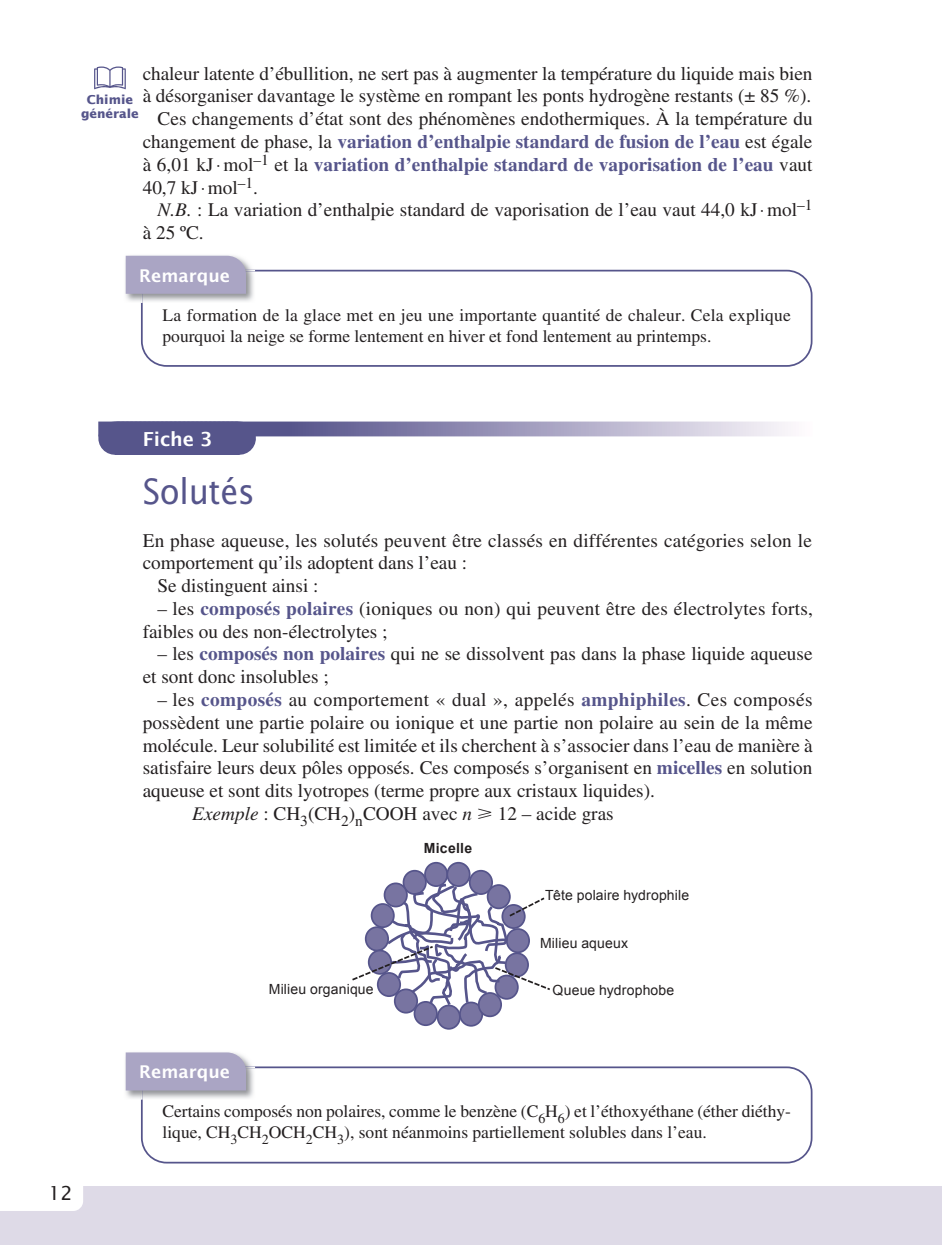
<style>
.page{position:relative;width:942px;height:1245px;background:#fff}
.page>*{position:absolute;margin:0;border:0;box-sizing:border-box;transform-origin:0 0}
.t1{font:35px "Lucida Sans Std";letter-spacing:-.01em;color:#56558b;scale:.93 1}
.t2{font:19.25px/22.8px "Times LT Std";color:#231f20}
.t3{font:700 19.25px "Times LT Std";letter-spacing:.005em;color:#56558b}
.t4{font:19.25px "Times LT Std";letter-spacing:.02em;color:#231f20}
.t5{font:600 19.25px "Lucida Sans";color:#fff}
.t6{font:19.25px "Lucida Sans Std";color:#231f20}
.t7{font:17.5px/21px "Times LT Std";color:#231f20}
.t8{font:600 17.5px "Lucida Sans";color:#fff}
.t9{font:14px "Arial";letter-spacing:.01em;color:#231f20}
.t10{font:700 14px "Arial";letter-spacing:.015em;color:#231f20}
.t11{font:700 12.25px/14px "Lucida Sans Std";color:#56558b;text-align:center}
.s1{font-weight:400;color:#231f20}
.s2{color:#231f20}
.s3{font-style:italic}
.s4{font-weight:700;color:#56558b}
.s5{font-family:"Mathematical Pi 1"}
</style>
<div class="page">
<div style="left:0;top:1185px;width:941px;height:59px;background:#dedae7"></div>
<div style="left:0;top:1185px;width:83px;height:25px;background:#fff"></div>
<hr style="left:941px;top:1185px;width:1px;height:59px;background:#dedae7">
<svg style="left:98px;top:421px;width:690px;height:15px;background:#a09cbd"></svg>
<div style="left:115px;top:421px;width:126px;height:34px;background:#56558b"></div>
<svg style="left:141px;top:270px;width:671px;height:97px"></svg>
<img style="left:125px;top:255px;width:130px;height:48px">
<img style="left:141px;top:270px;width:114px;height:33px">
<div style="left:126px;top:256px;width:120px;height:38px;background:#aaa5c4"></div>
<div style="left:425px;top:862px;width:22px;height:23px;background:#7874a1;border-radius:50%"></div>
<div style="left:424px;top:861px;width:24px;height:25px;border:2px solid #56558b;border-radius:50%"></div>
<div style="left:403px;top:870px;width:23px;height:23px;background:#7874a1;border-radius:50%"></div>
<div style="left:403px;top:869px;width:24px;height:25px;border:2px solid #56558b;border-radius:50%"></div>
<div style="left:395px;top:989px;width:22px;height:23px;background:#7874a1;border-radius:50%"></div>
<div style="left:394px;top:988px;width:24px;height:25px;border:2px solid #56558b;border-radius:50%"></div>
<div style="left:414px;top:1001px;width:23px;height:24px;background:#7874a1;border-radius:50%"></div>
<div style="left:414px;top:1000px;width:24px;height:25px;border:2px solid #56558b;border-radius:50%"></div>
<div style="left:447px;top:862px;width:23px;height:23px;background:#7874a1;border-radius:50%"></div>
<div style="left:446px;top:861px;width:24px;height:25px;border:2px solid #56558b;border-radius:50%"></div>
<div style="left:470px;top:870px;width:22px;height:23px;background:#7874a1;border-radius:50%"></div>
<div style="left:469px;top:869px;width:24px;height:25px;border:2px solid #56558b;border-radius:50%"></div>
<div style="left:438px;top:1005px;width:22px;height:23px;background:#7874a1;border-radius:50%"></div>
<div style="left:437px;top:1004px;width:24px;height:25px;border:2px solid #56558b;border-radius:50%"></div>
<div style="left:460px;top:1002px;width:22px;height:23px;background:#7874a1;border-radius:50%"></div>
<div style="left:459px;top:1001px;width:24px;height:25px;border:2px solid #56558b;border-radius:50%"></div>
<div style="left:479px;top:992px;width:22px;height:24px;background:#7874a1;border-radius:50%"></div>
<div style="left:478px;top:991px;width:24px;height:26px;border:2px solid #56558b;border-radius:50%"></div>
<svg style="left:352px;top:881px;width:198px;height:126px"></svg>
<svg style="left:141px;top:1066px;width:671px;height:97px"></svg>
<img style="left:125px;top:1052px;width:126px;height:47px">
<img style="left:141px;top:1066px;width:114px;height:33px">
<div style="left:126px;top:1052px;width:120px;height:38px;background:#aaa5c4"></div>
<svg style="left:94px;top:66px;width:32px;height:23px"></svg>
<p class="t2" style="left:143px;top:62px;width:671px">chaleur latente d’ébullition, ne sert pas à augmenter la température du liquide mais bien</p>
<p class="t2" style="left:143px;top:84px;width:670px">à désorganiser davantage le système en rompant les ponts hydrogène restants (± 85 %).</p>
<p class="t2" style="left:158px;top:107px;width:657px">Ces changements d’état sont des phénomènes endothermiques. À la température du</p>
<p class="t3" style="left:143px;top:130px;width:671px"><span class="s1">changement de phase, la</span> variation d’enthalpie standard de fusion de l’eau <span class="s1">est égale</span></p>
<p class="t3" style="left:143px;top:153px;width:671px"><span class="s1">à 6,01 kJ</span> <span class="s2">⋅</span> <span class="s1">mol</span><sup>–1</sup> <span class="s1">et la</span> variation d’enthalpie standard de vaporisation de l’eau <span class="s1">vaut</span></p>
<p class="t2" style="left:143px;top:175px;width:117px">40,7 kJ ⋅ mol<sup>–1</sup>.</p>
<p class="t2" style="left:158px;top:198px;width:656px"><span class="s3">N.B.</span> : La variation d’enthalpie standard de vaporisation de l’eau vaut 44,0 kJ ⋅ mol<sup>–1</sup></p>
<p class="t2" style="left:143px;top:221px;width:63px">à 25 ºC.</p>
<p class="t11" style="left:81px;top:93px;width:59px">Chimie générale</p>
<p class="t8" style="left:139px;top:265px;width:92px">Remarque</p>
<p class="t7" style="left:163px;top:304px;width:630px">La formation de la glace met en jeu une importante quantité de chaleur. Cela explique pourquoi la neige se forme lentement en hiver et fond lentement au printemps.</p>
<p class="t6" style="left:48px;top:1181px;width:26px">12</p>
<p class="t5" style="left:143px;top:427px;width:71px">Fiche 3</p>
<h1 class="t1" style="left:143px;top:471px;width:122px">Solutés</h1>
<p class="t2" style="left:143px;top:528px;width:671px">En phase aqueuse, les solutés peuvent être classés en différentes catégories selon le</p>
<p class="t2" style="left:143px;top:551px;width:326px">comportement qu’ils adoptent dans l’eau :</p>
<p class="t2" style="left:158px;top:574px;width:162px">Se distinguent ainsi :</p>
<p class="t2" style="left:143px;top:597px;width:672px;text-indent:15px">– les <span class="s4">composés polaires</span> (ioniques ou non) qui peuvent être des électrolytes forts, faibles ou des non-électrolytes ;</p>
<p class="t2" style="left:143px;top:642px;width:671px;text-indent:15px">– les <span class="s4">composés non polaires</span> qui ne se dissolvent pas dans la phase liquide aqueuse et sont donc insolubles ;</p>
<p class="t4" style="left:158px;top:688px;width:656px">– les <span class="s4">composés</span> au comportement « dual », appelés <span class="s4">amphiphiles</span>. Ces composés</p>
<p class="t2" style="left:143px;top:710px;width:671px">possèdent une partie polaire ou ionique et une partie non polaire au sein de la même</p>
<p class="t2" style="left:143px;top:733px;width:671px">molécule. Leur solubilité est limitée et ils cherchent à s’associer dans l’eau de manière à</p>
<p class="t2" style="left:143px;top:756px;width:671px">satisfaire leurs deux pôles opposés. Ces composés s’organisent en <span class="s4">micelles</span> en solution</p>
<p class="t2" style="left:143px;top:779px;width:514px">aqueuse et sont dits lyotropes (terme propre aux cristaux liquides).</p>
<p class="t2" style="left:192px;top:801px;width:423px"><span class="s3">Exemple</span> : CH<sub>3</sub>(CH<sub>2</sub>)<sub>n</sub>COOH avec <span class="s3">n</span> <span class="s5">&gt;</span> 12 – acide gras</p>
<p class="t10" style="left:424px;top:839px;width:50px">Micelle</p>
<p class="t8" style="left:139px;top:1061px;width:92px">Remarque</p>
<p class="t9" style="left:269px;top:979px;width:106px">Milieu organique</p>
<p class="t9" style="left:545px;top:885px;width:146px">Tête polaire hydrophile</p>
<p class="t9" style="left:540px;top:933px;width:89px">Milieu aqueux</p>
<p class="t9" style="left:553px;top:980px;width:123px">Queue hydrophobe</p>
<p class="t7" style="left:163px;top:1100px;width:630px">Certains composés non polaires, comme le benzène (C<sub>6</sub>H<sub>6</sub>) et l’éthoxyéthane (éther diéthy&shy;lique, CH<sub>3</sub>CH<sub>2</sub>OCH<sub>2</sub>CH<sub>3</sub>), sont néanmoins partiellement solubles dans l’eau.</p>
</div>
